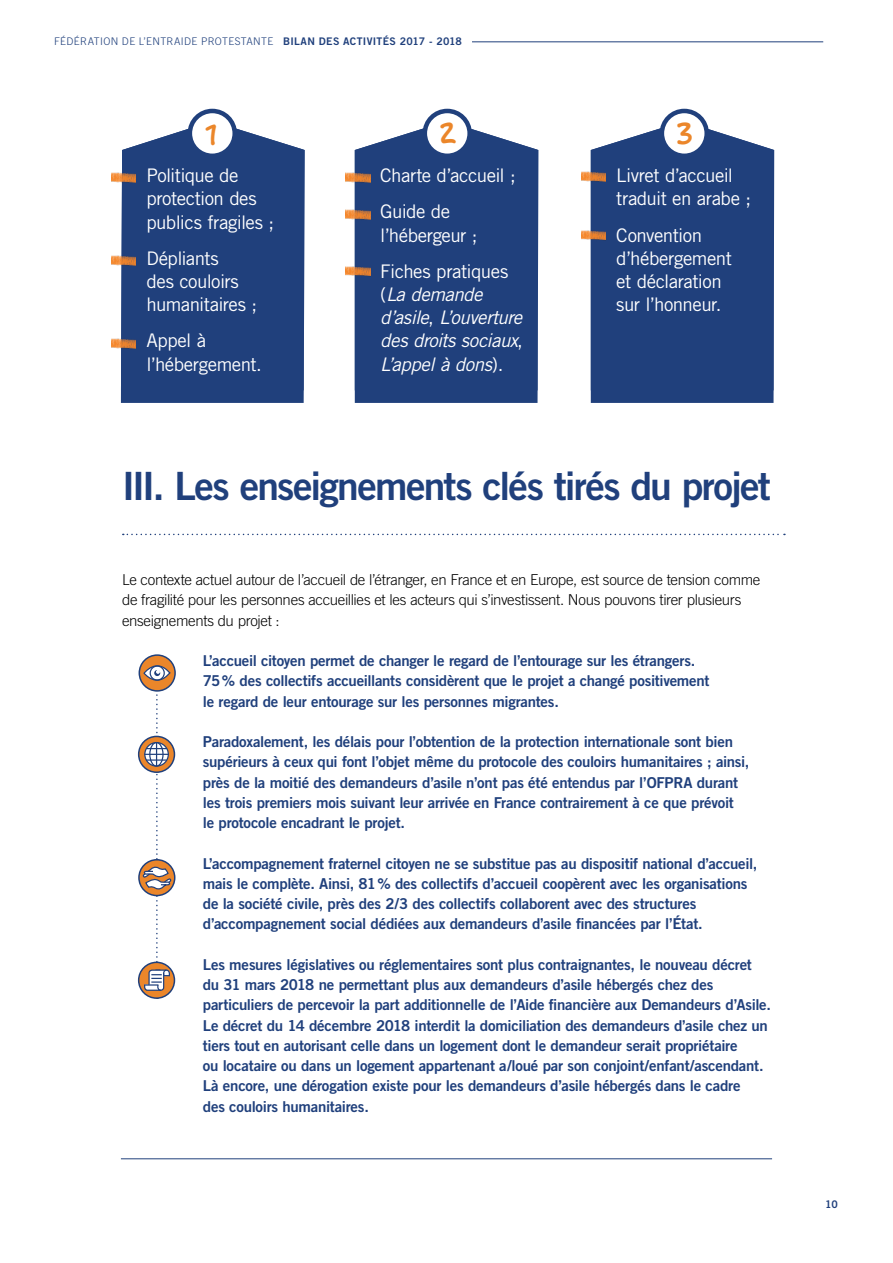
<style>
.page{position:relative;width:893px;height:1263px;background:#fff}
.page>*{position:absolute;margin:0;border:0;box-sizing:border-box;transform-origin:0 0}
.t1{font:39.6px "HTC Hand";color:#eb862a}
.t2{font:39px "Trade Gothic Bold Two";letter-spacing:-.045em;color:#20407c}
.t3{font:18.75px/23.2px "Trade Gothic";letter-spacing:-.03em;color:#fff}
.t4{font:italic 18.75px/23.2px "Trade Gothic";letter-spacing:-.025em;color:#fff}
.t5{font:15px/20.2px "Trade Gothic Bold Two";letter-spacing:-.015em;color:#20407c}
.t6{font:300 15px/20.2px "Trade Gothic";letter-spacing:-.025em;color:#000}
.t7{font:300 10.5px "Trade Gothic";letter-spacing:.035em;color:#20407c}
.t8{font:10.5px "Trade Gothic Bold Two";color:#20407c}
.s1{font-family:"Trade Gothic Bold Two";font-weight:400}
.s2{font-style:normal}
</style>
<div class="page">
<hr style="left:472px;top:41px;width:351px;height:1px;background:#20407c">
<hr style="left:121px;top:1158px;width:651px;height:1px;background:#20407c">
<svg style="left:123px;top:534px;width:662px;height:1px"></svg>
<svg style="left:121px;top:149px;width:184px;height:254px;background:#304e85"></svg>
<div style="left:121px;top:121px;width:183px;height:269px;background:#20407c"></div>
<svg style="left:591px;top:149px;width:183px;height:254px;background:#22427d"></svg>
<div style="left:591px;top:121px;width:182px;height:269px;background:#20407c"></div>
<img style="left:111px;top:172px;width:25px;height:15px">
<img style="left:111px;top:255px;width:25px;height:15px">
<img style="left:111px;top:337px;width:25px;height:16px">
<img style="left:581px;top:171px;width:25px;height:15px">
<img style="left:581px;top:229px;width:25px;height:16px">
<div style="left:190px;top:111px;width:45px;height:45px;background:#fff;border-radius:50%"></div>
<div style="left:188px;top:109px;width:49px;height:49px;border:4px solid #20407c;border-radius:50%"></div>
<div style="left:662px;top:111px;width:45px;height:45px;background:#fff;border-radius:50%"></div>
<div style="left:660px;top:109px;width:49px;height:49px;border:4px solid #20407c;border-radius:50%"></div>
<svg style="left:355px;top:149px;width:183px;height:254px;background:#22427d"></svg>
<div style="left:355px;top:121px;width:182px;height:269px;background:#20407c"></div>
<img style="left:345px;top:172px;width:26px;height:15px">
<img style="left:345px;top:209px;width:26px;height:16px">
<img style="left:345px;top:265px;width:26px;height:16px">
<div style="left:425px;top:111px;width:45px;height:45px;background:#fff;border-radius:50%"></div>
<div style="left:423px;top:109px;width:49px;height:49px;border:4px solid #20407c;border-radius:50%"></div>
<svg style="left:139px;top:655px;width:36px;height:36px"></svg>
<div style="left:139px;top:654px;width:37px;height:38px;border:2px solid #20407c;border-radius:50%"></div>
<svg style="left:139px;top:860px;width:36px;height:35px"></svg>
<div style="left:138px;top:859px;width:37px;height:37px;border:2px solid #20407c;border-radius:50%"></div>
<svg style="left:139px;top:736px;width:35px;height:36px"></svg>
<div style="left:138px;top:736px;width:37px;height:37px;border:2px solid #20407c;border-radius:50%"></div>
<svg style="left:139px;top:962px;width:35px;height:36px"></svg>
<div style="left:138px;top:961px;width:37px;height:38px;border:2px solid #20407c;border-radius:50%"></div>
<svg style="left:142px;top:656px;width:30px;height:343px"></svg>
<p class="t7" style="left:54px;top:35px;width:410px">FÉDÉRATION DE L’ENTRAIDE PROTESTANTE <span class="s1">BILAN DES ACTIVITÉS 2017 - 2018</span></p>
<h1 class="t1" style="left:205px;top:111px;width:15px">1</h1>
<p class="t3" style="left:146px;top:164px;width:129px">Politique de protection des publics fragiles ;</p>
<p class="t3" style="left:146px;top:246px;width:112px">Dépliants<br>des couloirs humanitaires ;</p>
<p class="t3" style="left:146px;top:329px;width:117px">Appel à l’hébergement.</p>
<h1 class="t1" style="left:439px;top:110px;width:21px">2</h1>
<h1 class="t1" style="left:676px;top:110px;width:20px">3</h1>
<p class="t3" style="left:380px;top:157px;width:137px;line-height:36px">Charte d’accueil ;<br>Guide de</p>
<p class="t3" style="left:380px;top:217px;width:130px;line-height:36px">l’hébergeur ;<br>Fiches pratiques</p>
<p class="t4" style="left:380px;top:282px;width:144px"><span class="s2">(</span>La demande d’asile<span class="s2">,</span> L’ouverture des droits sociaux<span class="s2">,<br></span>L’appel à dons<span class="s2">).</span></p>
<p class="t3" style="left:616px;top:164px;width:136px">Livret d’accueil traduit en arabe ;</p>
<p class="t3" style="left:616px;top:223px;width:117px">Convention d’hébergement et déclaration sur l’honneur.</p>
<h2 class="t2" style="left:122px;top:461px;width:650px">III. Les enseignements clés tirés du projet</h2>
<p class="t6" style="left:122px;top:569px;width:640px">Le contexte actuel autour de l’accueil de l’étranger, en France et en Europe, est source de tension comme de fragilité pour les personnes accueillies et les acteurs qui s’investissent. Nous pouvons tirer plusieurs enseignements du projet :</p>
<p class="t5" style="left:203px;top:650px;width:508px">L’accueil citoyen permet de changer le regard de l’entourage sur les étrangers.<br>75% des collectifs accueillants considèrent que le projet a changé positivement le regard de leur entourage sur les personnes migrantes.</p>
<p class="t5" style="left:203px;top:731px;width:548px">Paradoxalement, les délais pour l’obtention de la protection internationale sont bien supérieurs à ceux qui font l’objet même du protocole des couloirs humanitaires ; ainsi, près de la moitié des demandeurs d’asile n’ont pas été entendus par l’OFPRA durant les trois premiers mois suivant leur arrivée en France contrairement à ce que prévoit<br>le protocole encadrant le projet.</p>
<p class="t5" style="left:203px;top:853px;width:556px">L’accompagnement fraternel citoyen ne se substitue pas au dispositif national d’accueil, mais le complète. Ainsi, 81% des collectifs d’accueil coopèrent avec les organisations de la société civile, près des 2/3 des collectifs collaborent avec des structures d’accompagnement social dédiées aux demandeurs d’asile financées par l’État.</p>
<p class="t5" style="left:203px;top:954px;width:570px">Les mesures législatives ou réglementaires sont plus contraignantes, le nouveau décret du 31 mars 2018 ne permettant plus aux demandeurs d’asile hébergés chez des particuliers de percevoir la part additionnelle de l’Aide financière aux Demandeurs d’Asile.<br>Le décret du 14 décembre 2018 interdit la domiciliation des demandeurs d’asile chez un tiers tout en autorisant celle dans un logement dont le demandeur serait propriétaire<br>ou locataire ou dans un logement appartenant a/loué par son conjoint/enfant/ascendant.<br>Là encore, une dérogation existe pour les demandeurs d’asile hébergés dans le cadre<br>des couloirs humanitaires.</p>
<p class="t8" style="left:825px;top:1198px;width:14px">10</p>
</div>
